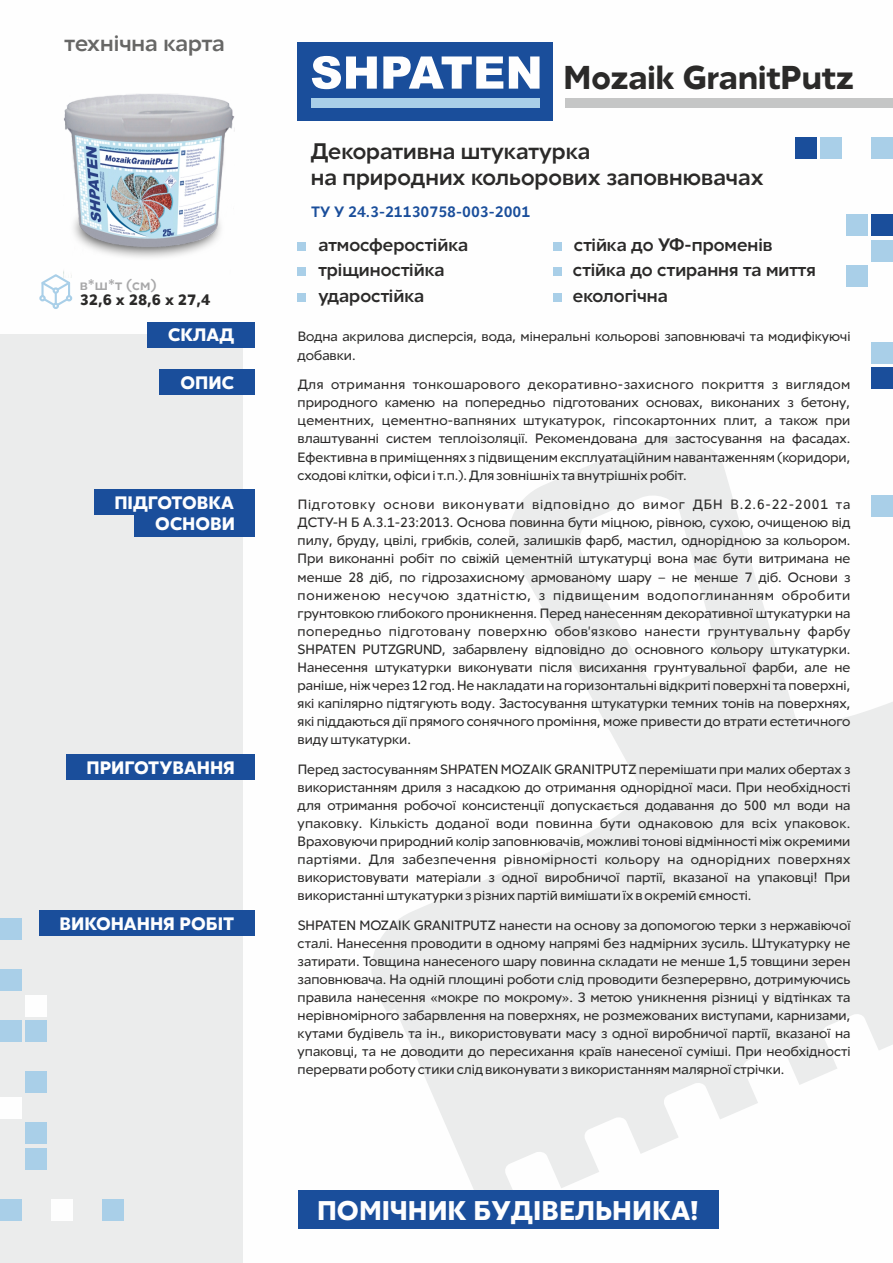
<style>
.page{position:relative;width:893px;height:1263px;background:#fff}
.page>*{position:absolute;margin:0;border:0;box-sizing:border-box;transform-origin:0 0}
.t1{font:700 33px "Red Ring";color:#2b2a29}
.t2{font:700 27px "Red Ring";color:#fefefe}
.t3{font:500 22.5px/25.5px "Red Ring";color:#2b2a29}
.t4{font:500 22.5px "Red Ring";color:#676766}
.t5{font:500 18px/25.5px "Red Ring";color:#2b2a29}
.t6{font:700 18px/20.9px "Red Ring";color:#fefefe;text-align:right}
.t7{font:500 15px "Red Ring";color:#1a4e9b}
.t8{font:700 15px "Red Ring";color:#2b2a29}
.t9{font:500 15px "Red Ring";color:#a8a8a9}
.t10{font:13.5px/18px "Red Ring";color:#2b2a29;text-align:justify}
</style>
<div class="page">
<div style="left:0;top:334px;width:242px;height:929px;background:#ebecec"></div>
<div style="left:298px;top:43px;width:255px;height:78px;background:#1a4e9b"></div>
<svg style="left:312px;top:56px;width:65px;height:33px"></svg>
<svg style="left:383px;top:56px;width:120px;height:33px"></svg>
<svg style="left:509px;top:56px;width:31px;height:33px"></svg>
<div style="left:312px;top:98px;width:228px;height:10px;background:#a9cfe8"></div>
<div style="left:102px;top:1199px;width:21px;height:21px;background:#a9cfe8"></div>
<div style="left:51px;top:1199px;width:21px;height:21px;background:#fefefe"></div>
<div style="left:0;top:1199px;width:21px;height:21px;background:#a9cfe8"></div>
<div style="left:26px;top:1148px;width:21px;height:21px;background:#a9cfe8"></div>
<div style="left:26px;top:1123px;width:21px;height:21px;background:#a9cfe8"></div>
<div style="left:0;top:1097px;width:21px;height:21px;background:#fefefe"></div>
<div style="left:26px;top:1071px;width:21px;height:22px;background:#a9cfe8"></div>
<div style="left:26px;top:1020px;width:21px;height:22px;background:#a9cfe8"></div>
<div style="left:0;top:1020px;width:21px;height:22px;background:#a9cfe8"></div>
<div style="left:26px;top:995px;width:21px;height:21px;background:#fefefe"></div>
<div style="left:0;top:969px;width:21px;height:22px;background:#a9cfe8"></div>
<div style="left:0;top:918px;width:21px;height:22px;background:#a9cfe8"></div>
<svg style="left:364px;top:436px;width:529px;height:784px"></svg>
<div style="left:148px;top:322px;width:107px;height:25px;background:#1a4e9b"></div>
<div style="left:160px;top:370px;width:95px;height:25px;background:#1a4e9b"></div>
<div style="left:872px;top:495px;width:21px;height:21px;background:#a9cfe8"></div>
<div style="left:872px;top:367px;width:21px;height:22px;background:#1a4e9b"></div>
<div style="left:872px;top:342px;width:21px;height:21px;background:#a9cfe8"></div>
<div style="left:846px;top:265px;width:21px;height:22px;background:#a9cfe8"></div>
<div style="left:872px;top:240px;width:21px;height:21px;background:#a9cfe8"></div>
<div style="left:846px;top:214px;width:21px;height:22px;background:#a9cfe8"></div>
<div style="left:872px;top:214px;width:21px;height:22px;background:#1a4e9b"></div>
<div style="left:795px;top:138px;width:21px;height:21px;background:#1a4e9b"></div>
<div style="left:821px;top:138px;width:21px;height:21px;background:#a9cfe8"></div>
<div style="left:872px;top:138px;width:21px;height:21px;background:#a9cfe8"></div>
<div style="left:298px;top:242px;width:8px;height:8px;background:#a9cfe8"></div>
<div style="left:298px;top:267px;width:8px;height:9px;background:#a9cfe8"></div>
<div style="left:553px;top:242px;width:8px;height:8px;background:#a9cfe8"></div>
<div style="left:553px;top:267px;width:8px;height:9px;background:#a9cfe8"></div>
<svg style="left:40px;top:286px;width:32px;height:23px"></svg>
<div style="left:566px;top:98px;width:327px;height:10px;background:#c5c6c6"></div>
<div style="left:298px;top:1191px;width:420px;height:38px;background:#1a4e9b"></div>
<div style="left:298px;top:293px;width:8px;height:8px;background:#a9cfe8"></div>
<div style="left:553px;top:293px;width:8px;height:8px;background:#a9cfe8"></div>
<div style="left:94px;top:490px;width:161px;height:25px;background:#1a4e9b"></div>
<div style="left:134px;top:511px;width:121px;height:26px;background:#1a4e9b"></div>
<div style="left:66px;top:754px;width:189px;height:25px;background:#1a4e9b"></div>
<div style="left:39px;top:910px;width:216px;height:26px;background:#1a4e9b"></div>
<img style="left:41px;top:94px;width:194px;height:192px">
<h3 class="t4" style="left:65px;top:34px;width:162px">технічна карта</h3>
<p class="t9" style="left:80px;top:278px;width:78px">в*ш*т (см)</p>
<p class="t8" style="left:80px;top:293px;width:132px">32,6 х 28,6 х 27,4</p>
<h3 class="t6" style="left:168px;top:326px;width:68px">СКЛАД</h3>
<h3 class="t6" style="left:180px;top:374px;width:55px">ОПИС</h3>
<h3 class="t6" style="left:114px;top:494px;width:122px">ПІДГОТОВКА<br>ОСНОВИ</h3>
<h3 class="t6" style="left:86px;top:758px;width:150px">ПРИГОТУВАННЯ</h3>
<h1 class="t1" style="left:564px;top:63px;width:292px">Mozaik GranitPutz</h1>
<h3 class="t3" style="left:311px;top:140px;width:454px">Декоративна штукатурка<br>на природних кольорових заповнювачах</h3>
<p class="t7" style="left:311px;top:205px;width:221px">ТУ У 24.3-21130758-003-2001</p>
<h3 class="t5" style="left:318px;top:233px;width:151px">атмосферостійка тріщиностійка</h3>
<h3 class="t5" style="left:574px;top:233px;width:200px">стійка до УФ-променів</h3>
<h3 class="t5" style="left:573px;top:258px;width:244px">стійка до стирання та миття</h3>
<h3 class="t5" style="left:318px;top:284px;width:107px">ударостійка</h3>
<h3 class="t5" style="left:573px;top:284px;width:96px">екологічна</h3>
<p class="t10" style="left:298px;top:329px;width:554px">Водна акрилова дисперсія, вода, мінеральні кольорові заповнювачі та модифікуючі добавки.</p>
<p class="t10" style="left:298px;top:377px;width:554px">Для отримання тонкошарового декоративно-захисного покриття з виглядом природного каменю на попередньо підготованих основах, виконаних з бетону, цементних, цементно-вапняних штукатурок, гіпсокартонних плит, а також при влаштуванні систем теплоізоляції. Рекомендована для застосування на фасадах.<br>Ефективна в приміщеннях з підвищеним експлуатаційним навантаженням (коридори, сходові клітки, офіси і т.п.). Для зовнішніх та внутрішніх робіт.</p>
<p class="t10" style="left:298px;top:497px;width:554px">Підготовку основи виконувати відповідно до вимог ДБН В.2.6-22-2001 та ДСТУ-Н Б А.3.1-23:2013. Основа повинна бути міцною, рівною, сухою, очищеною від пилу, бруду, цвілі, грибків, солей, залишків фарб, мастил, однорідною за кольором.<br>При виконанні робіт по свіжій цементній штукатурці вона має бути витримана не менше 28 діб, по гідрозахисному армованому шару – не менше 7 діб. Основи з пониженою несучою здатністю, з підвищеним водопоглинанням обробити грунтовкою глибокого проникнення. Перед нанесенням декоративної штукатурки на попередньо підготовану поверхню обов'язково нанести грунтувальну фарбу SHPATEN PUTZGRUND, забарвлену відповідно до основного кольору штукатурки.<br>Нанесення штукатурки виконувати після висихання грунтувальної фарби, але не раніше, ніж через 12 год. Не накладати на горизонтальні відкриті поверхні та поверхні, які капілярно підтягують воду. Застосування штукатурки темних тонів на поверхнях, які піддаються дії прямого сонячного проміння, може привести до втрати естетичного виду штукатурки.</p>
<p class="t10" style="left:298px;top:761px;width:554px">Перед застосуванням SHPATEN MOZAIK GRANITPUTZ перемішати при малих обертах з використанням дриля з насадкою до отримання однорідної маси. При необхідності для отримання робочої консистенції допускається додавання до 500 мл води на упаковку. Кількість доданої води повинна бути однаковою для всіх упаковок.<br>Враховуючи природний колір заповнювачів, можливі тонові відмінності між окремими партіями. Для забезпечення рівномірності кольору на однорідних поверхнях використовувати матеріали з одної виробничої партії, вказаної на упаковці! При використанні штукатурки з різних партій вимішати їх в окремій ємності.</p>
<h3 class="t6" style="left:60px;top:915px;width:176px">ВИКОНАННЯ РОБІТ</h3>
<p class="t10" style="left:298px;top:917px;width:554px">SHPATEN MOZAIK GRANITPUTZ нанести на основу за допомогою терки з нержавіючої сталі. Нанесення проводити в одному напрямі без надмірних зусиль. Штукатурку не затирати. Товщина нанесеного шару повинна складати не менше 1,5 товщини зерен заповнювача. На одній площині роботи слід проводити безперервно, дотримуючись правила нанесення «мокре по мокрому». З метою уникнення різниці у відтінках та нерівномірного забарвлення на поверхнях, не розмежованих виступами, карнизами, кутами будівель та ін., використовувати масу з одної виробничої партії, вказаної на упаковці, та не доводити до пересихання країв нанесеної суміші. При необхідності перервати роботу стики слід виконувати з використанням малярної стрічки.</p>
<h2 class="t2" style="left:317px;top:1200px;width:383px">ПОМІЧНИК БУДІВЕЛЬНИКА!</h2>
</div>
